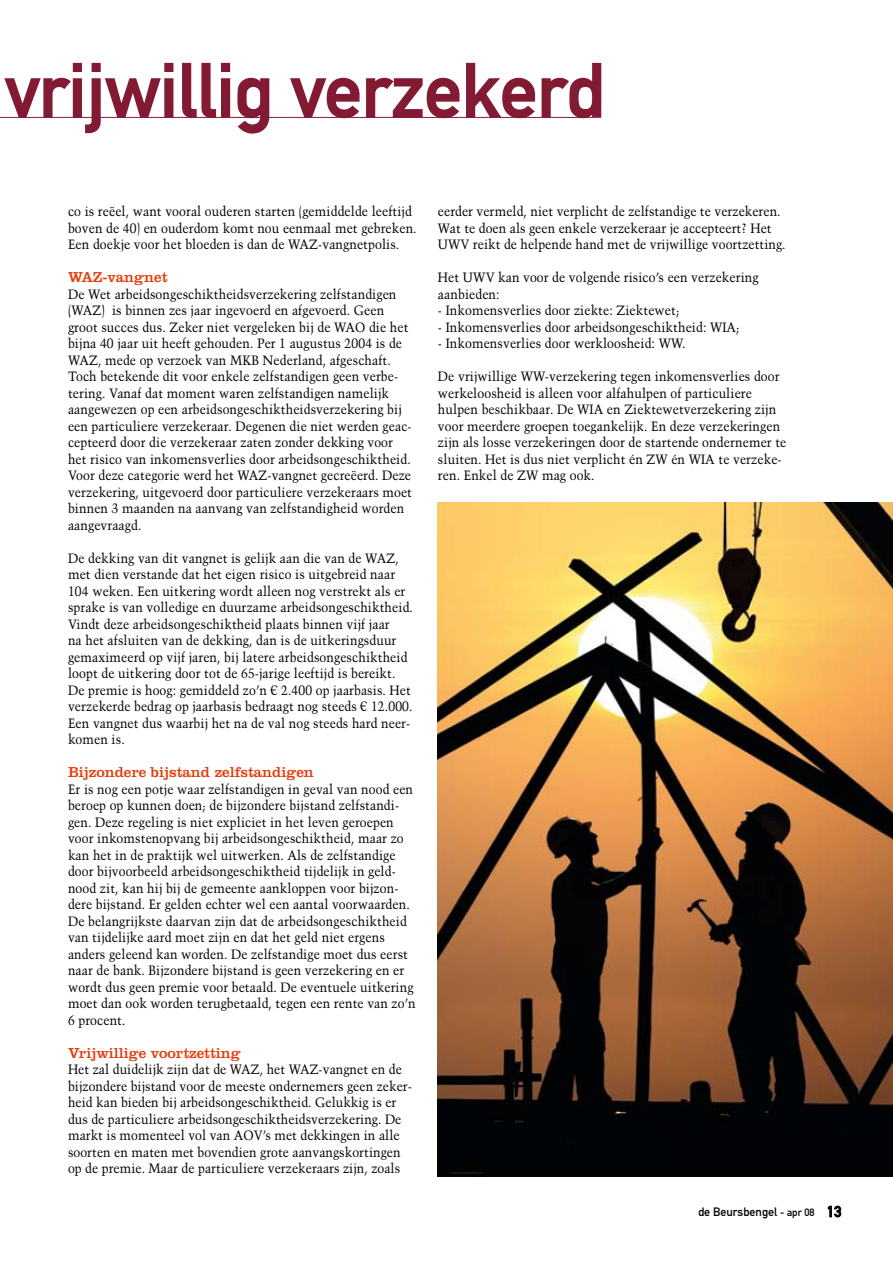
<style>
.page{position:relative;width:893px;height:1263px;background:#fff}
.page>*{position:absolute;margin:0;border:0;box-sizing:border-box;transform-origin:0 0}
.t1{font:75px "DIN Mittelschrift Std";color:#831a34}
.t2{font:15px "Clarendon LT Std";color:#e73c0c}
.t3{font:13.5px/16.5px "Trump Mediaeval LT Std";letter-spacing:.01em;color:#000;scale:.91 1}
.t4{font:12px "DIN Mittelschrift Std";color:#000}
.s1{font-size:10.5px}
.s2{font-size:15px}
</style>
<div class="page">
<img style="left:438px;top:503px;width:455px;height:674px">
<svg style="left:828px;top:1205px;width:13px;height:13px"></svg>
<svg style="left:3px;top:62px;width:171px;height:72px"></svg>
<svg style="left:181px;top:62px;width:50px;height:55px"></svg>
<svg style="left:237px;top:77px;width:33px;height:57px"></svg>
<svg style="left:289px;top:62px;width:313px;height:57px"></svg>
<hr style="left:0;top:117px;width:593px;height:1px;background:#831a34">
<h1 class="t1" style="left:6px;top:47px;width:600px">vrijwillig verzekerd</h1>
<p class="t3" style="left:68px;top:203px;width:385px">co is reëel, want vooral ouderen starten (gemiddelde leeftijd boven de 40) en ouderdom komt nou eenmaal met gebreken.<br>Een doekje voor het bloeden is dan de WAZ-vangnetpolis.</p>
<p class="t2" style="left:68px;top:268px;width:101px">WAZ-vangnet</p>
<p class="t3" style="left:68px;top:286px;width:380px">De Wet arbeidsongeschiktheidsverzekering zelfstandigen (WAZ) is binnen zes jaar ingevoerd en afgevoerd. Geen groot succes dus. Zeker niet vergeleken bij de WAO die het bijna 40 jaar uit heeft gehouden. Per 1 augustus 2004 is de WAZ, mede op verzoek van MKB Nederland, afgeschaft.<br>Toch betekende dit voor enkele zelfstandigen geen verbe&shy;tering. Vanaf dat moment waren zelfstandigen namelijk aangewezen op een arbeidsongeschiktheidsverzekering bij een particuliere verzekeraar. Degenen die niet werden geac&shy;cepteerd door die verzekeraar zaten zonder dekking voor het risico van inkomensverlies door arbeidsongeschiktheid.<br>Voor deze categorie werd het WAZ-vangnet gecreëerd. Deze verzekering, uitgevoerd door particuliere verzekeraars moet binnen 3 maanden na aanvang van zelfstandigheid worden aangevraagd.</p>
<p class="t3" style="left:68px;top:550px;width:381px">De dekking van dit vangnet is gelijk aan die van de WAZ, met dien verstande dat het eigen risico is uitgebreid naar 104 weken. Een uitkering wordt alleen nog verstrekt als er sprake is van volledige en duurzame arbeidsongeschiktheid.<br>Vindt deze arbeidsongeschiktheid plaats binnen vijf jaar<br>na het afsluiten van de dekking, dan is de uitkeringsduur gemaximeerd op vijf jaren, bij latere arbeidsongeschiktheid loopt de uitkering door tot de 65-jarige leeftijd is bereikt.<br>De premie is hoog: gemiddeld zo’n € 2.400 op jaarbasis. Het verzekerde bedrag op jaarbasis bedraagt nog steeds € 12.000.<br>Een vangnet dus waarbij het na de val nog steeds hard neer&shy;komen is.</p>
<p class="t2" style="left:68px;top:763px;width:247px">Bijzondere bijstand zelfstandigen</p>
<p class="t3" style="left:68px;top:781px;width:384px">Er is nog een potje waar zelfstandigen in geval van nood een beroep op kunnen doen; de bijzondere bijstand zelfstandi&shy;gen. Deze regeling is niet expliciet in het leven geroepen voor inkomstenopvang bij arbeidsongeschiktheid, maar zo kan het in de praktijk wel uitwerken. Als de zelfstandige door bijvoorbeeld arbeidsongeschiktheid tijdelijk in geld&shy;nood zit, kan hij bij de gemeente aankloppen voor bijzon&shy;dere bijstand. Er gelden echter wel een aantal voorwaarden.<br>De belangrijkste daarvan zijn dat de arbeidsongeschiktheid van tijdelijke aard moet zijn en dat het geld niet ergens anders geleend kan worden. De zelfstandige moet dus eerst naar de bank. Bijzondere bijstand is geen verzekering en er wordt dus geen premie voor betaald. De eventuele uitkering moet dan ook worden terugbetaald, tegen een rente van zo’n 6 procent.</p>
<p class="t2" style="left:68px;top:1044px;width:174px">Vrijwillige voortzetting</p>
<p class="t3" style="left:68px;top:1061px;width:379px">Het zal duidelijk zijn dat de WAZ, het WAZ-vangnet en de bijzondere bijstand voor de meeste ondernemers geen zeker&shy;heid kan bieden bij arbeidsongeschiktheid. Gelukkig is er dus de particuliere arbeidsongeschiktheidsverzekering. De markt is momenteel vol van AOV’s met dekkingen in alle soorten en maten met bovendien grote aanvangskortingen op de premie. Maar de particuliere verzekeraars zijn, zoals</p>
<p class="t3" style="left:438px;top:203px;width:384px">eerder vermeld, niet verplicht de zelfstandige te verzekeren.<br>Wat te doen als geen enkele verzekeraar je accepteert? Het<br>UWV reikt de helpende hand met de vrijwillige voortzetting.</p>
<p class="t3" style="left:438px;top:269px;width:354px">Het UWV kan voor de volgende risico’s een verzekering aanbieden:</p>
<p class="t3" style="left:438px;top:302px;width:267px">- Inkomensverlies door ziekte: Ziektewet;</p>
<p class="t3" style="left:438px;top:319px;width:333px">- Inkomensverlies door arbeidsongeschiktheid: WIA;</p>
<p class="t3" style="left:438px;top:335px;width:274px">- Inkomensverlies door werkloosheid: WW.</p>
<p class="t3" style="left:438px;top:368px;width:384px">De vrijwillige WW-verzekering tegen inkomensverlies door werkeloosheid is alleen voor alfahulpen of particuliere hulpen beschikbaar. De WIA en Ziektewetverzekering zijn voor meerdere groepen toegankelijk. En deze verzekeringen zijn als losse verzekeringen door de startende ondernemer te sluiten. Het is dus niet verplicht én ZW én WIA te verzeke&shy;ren. Enkel de ZW mag ook.</p>
<p class="t4" style="left:698px;top:1205px;width:145px">de Beursbengel <span class="s1">- apr 08</span> <span class="s2">13</span></p>
</div>
